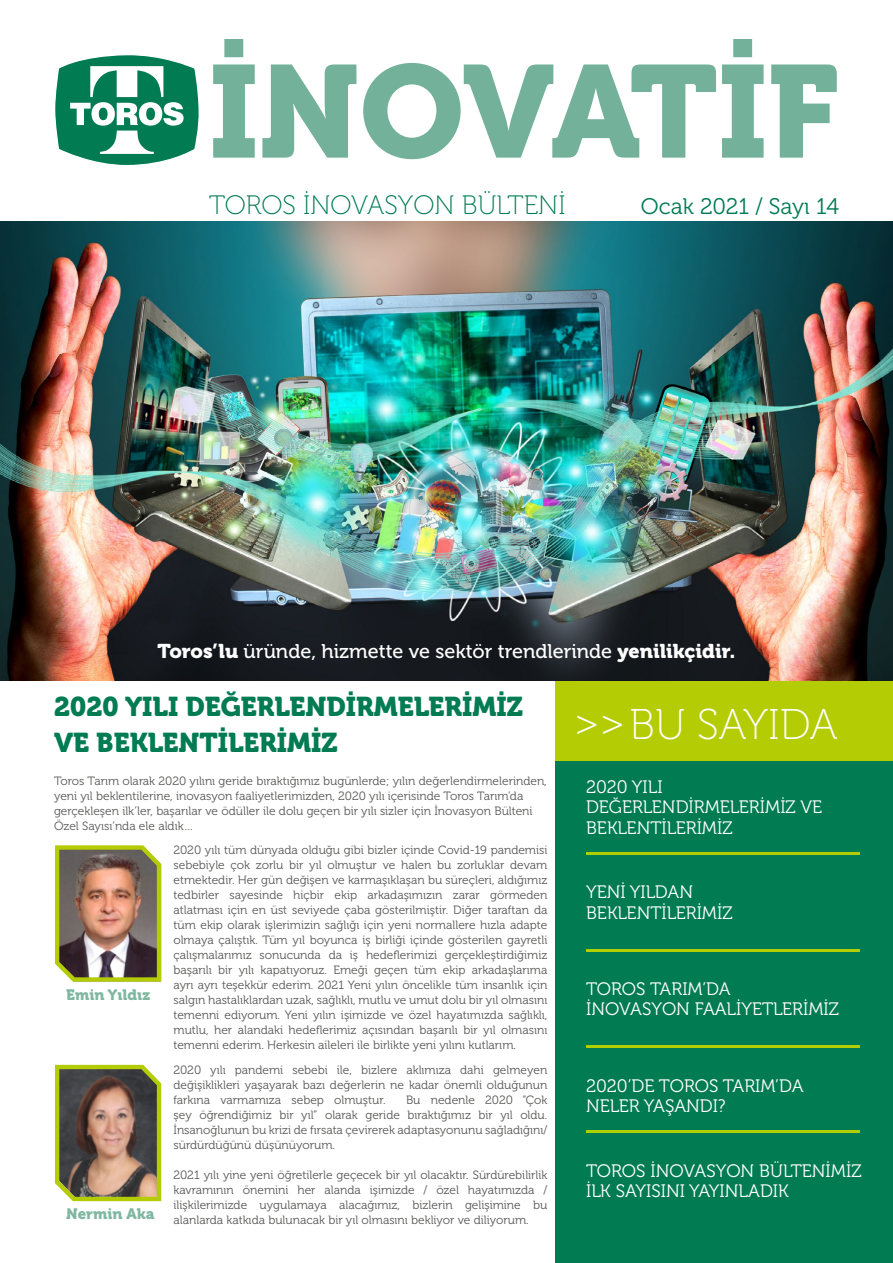
<style>
.page{position:relative;width:893px;height:1263px;background:#fff}
.page>*{position:absolute;margin:0;border:0;box-sizing:border-box;transform-origin:0 0}
.t1{font:130.2px "Museo 900";color:#73b19a}
.t2{font:42.9px "Museo 100";color:#fff}
.t3{font:27px/35.4px "Museo 900";color:#007b52}
.t4{font:26.55px "Museo 100";color:#007b52}
.t5{font:22.5px "Museo 300";color:#007b52}
.t6{font:19.8px "Museo 500";color:#fff}
.t7{font:18px/20.4px "Museo 300";color:#fff}
.t8{font:15px "Museo 900";color:#7fb7a1}
.t9{font:12px/15px "Museo 300";color:#575756;text-align:justify}
.s1{font-family:"Museo 900"}
</style>
<div class="page">
<div style="left:555px;top:681px;width:338px;height:582px;background:#007b52"></div>
<div style="left:555px;top:680px;width:338px;height:81px;background:#b4cc04"></div>
<svg style="left:55px;top:55px;width:144px;height:110px"></svg>
<img style="left:0;top:222px;width:893px;height:458px">
<hr style="left:587px;top:852px;width:273px;height:3px;background:#b4cc04">
<hr style="left:587px;top:949px;width:273px;height:3px;background:#b4cc04">
<hr style="left:587px;top:1045px;width:273px;height:3px;background:#b4cc04">
<hr style="left:587px;top:1129px;width:273px;height:3px;background:#b4cc04">
<img style="left:55px;top:845px;width:106px;height:137px">
<svg style="left:55px;top:1065px;width:106px;height:136px"></svg>
<h1 class="t1" style="left:209px;top:38px;width:631px">İNOVATİF</h1>
<h3 class="t4" style="left:209px;top:191px;width:358px">TOROS İNOVASYON BÜLTENİ</h3>
<h3 class="t5" style="left:641px;top:194px;width:199px">Ocak 2021 / Sayı 14</h3>
<h3 class="t6" style="left:157px;top:640px;width:580px"><span class="s1">Toros’lu</span> üründe, hizmette ve sektör trendlerinde <span class="s1">yenilikçidir.</span></h3>
<h3 class="t3" style="left:54px;top:689px;width:470px">2020 YILI DEĞERLENDİRMELERİMİZ<br>VE BEKLENTİLERİMİZ</h3>
<p class="t9" style="left:54px;top:773px;width:494px;text-align:left">Toros Tarım olarak 2020 yılını geride bıraktığımız bugünlerde; yılın değerlendirmelerinden, yeni yıl beklentilerine, inovasyon faaliyetlerimizden, 2020 yılı içerisinde Toros Tarım’da gerçekleşen ilk’ler, başarılar ve ödüller ile dolu geçen bir yılı sizler için İnovasyon Bülteni Özel Sayısı’nda ele aldık…</p>
<p class="t9" style="left:173px;top:843px;width:375px">2020 yılı tüm dünyada olduğu gibi bizler içinde Covid-19 pandemisi sebebiyle çok zorlu bir yıl olmuştur ve halen bu zorluklar devam etmektedir. Her gün değişen ve karmaşıklaşan bu süreçleri, aldığımız tedbirler sayesinde hiçbir ekip arkadaşımızın zarar görmeden atlatması için en üst seviyede çaba gösterilmiştir. Diğer taraftan da tüm ekip olarak işlerimizin sağlığı için yeni normallere hızla adapte olmaya çalıştık. Tüm yıl boyunca iş birliği içinde gösterilen gayretli çalışmalarımız sonucunda da iş hedeflerimizi gerçekleştirdiğimiz başarılı bir yılı kapatıyoruz. Emeği geçen tüm ekip arkadaşlarıma ayrı ayrı teşekkür ederim. 2021 Yeni yılın öncelikle tüm insanlık için salgın hastalıklardan uzak, sağlıklı, mutlu ve umut dolu bir yıl olmasını temenni ediyorum. Yeni yılın işimizde ve özel hayatımızda sağlıklı, mutlu, her alandaki hedeflerimiz açısından başarılı bir yıl olmasını temenni ederim. Herkesin aileleri ile birlikte yeni yılını kutlarım.</p>
<p class="t9" style="left:173px;top:1062px;width:375px">2020 yılı pandemi sebebi ile, bizlere aklımıza dahi gelmeyen değişiklikleri yaşayarak bazı değerlerin ne kadar önemli olduğunun farkına varmamıza sebep olmuştur.</p>
<p class="t8" style="left:66px;top:986px;width:85px">Emin Yıldız</p>
<p class="t9" style="left:173px;top:1092px;width:375px;text-indent:233px">Bu nedenle 2020 “Çok şey öğrendiğimiz bir yıl” olarak geride bıraktığımız bir yıl oldu.<br>İnsanoğlunun bu krizi de fırsata çevirerek adaptasyonunu sağladığını/ sürdürdüğünü düşünüyorum.</p>
<p class="t9" style="left:173px;top:1167px;width:375px">2021 yılı yine yeni öğretilerle geçecek bir yıl olacaktır. Sürdürebilirlik kavramının önemini her alanda işimizde / özel hayatımızda / ilişkilerimizde uygulamaya alacağımız, bizlerin gelişimine bu alanlarda katkıda bulunacak bir yıl olmasını bekliyor ve diliyorum.</p>
<p class="t8" style="left:66px;top:1205px;width:90px">Nermin Aka</p>
<h2 class="t2" style="left:574px;top:702px;width:265px">&gt;&gt;BU SAYIDA</h2>
<h3 class="t7" style="left:586px;top:777px;width:238px">2020 YILI<br>DEĞERLENDİRMELERİMİZ VE<br>BEKLENTİLERİMİZ</h3>
<h3 class="t7" style="left:586px;top:882px;width:148px">YENİ YILDAN<br>BEKLENTİLERİMİZ</h3>
<h3 class="t7" style="left:586px;top:979px;width:255px">TOROS TARIM’DA<br>İNOVASYON FAALİYETLERİMİZ</h3>
<h3 class="t7" style="left:586px;top:1076px;width:219px">2020’DE TOROS TARIM’DA<br>NELER YAŞANDI?</h3>
<h3 class="t7" style="left:586px;top:1161px;width:277px">TOROS İNOVASYON BÜLTENİMİZ<br>İLK SAYISINI YAYINLADIK</h3>
</div>
